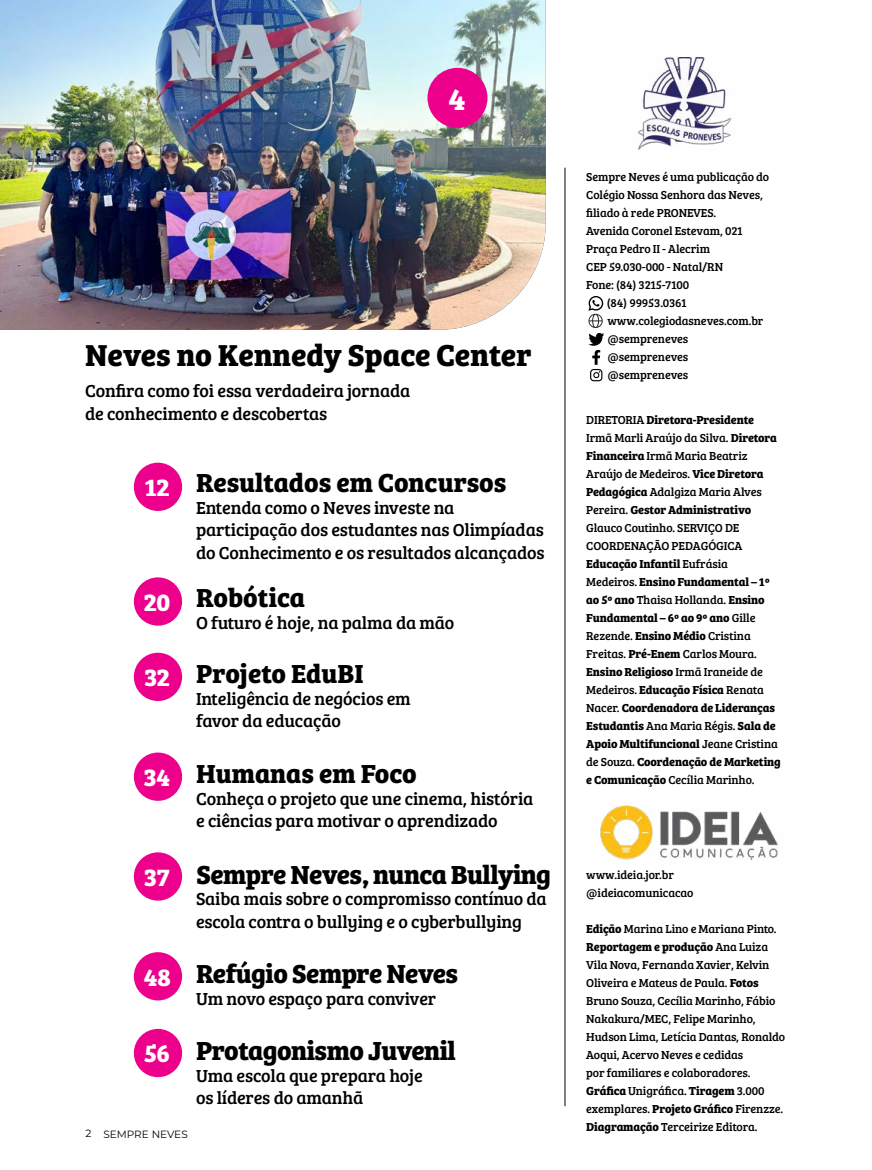
<style>
.page{position:relative;width:872px;height:1170px;background:#fff}
.page>*{position:absolute;margin:0;border:0;box-sizing:border-box;transform-origin:0 0}
.t1{font:700 31.35px "Bree Serif";color:#000}
.t2{font:700 31.35px "Bree Serif";color:#fff}
.t3{font:700 27px "Bree Serif";color:#000}
.t4{font:700 27px "Bree Serif";letter-spacing:-.02em;color:#000}
.t5{font:700 25.2px "Bree Serif";color:#fff}
.t6{font:18px/22.5px "Bree Serif";letter-spacing:-.01em;color:#000}
.t7{font:12px/18px "Bree Serif";letter-spacing:-.01em;color:#000}
.t8{font:10.5px "Montserrat";color:#000}
.s1{font-weight:700}
</style>
<div class="page">
<hr style="left:564px;top:168px;width:1px;height:938px;background:#000">
<img style="left:638px;top:57px;width:94px;height:93px">
<img style="left:600px;top:805px;width:178px;height:55px">
<img style="left:0;top:0;width:546px;height:330px">
<div style="left:427px;top:68px;width:60px;height:60px;background:#ec008c;border-radius:50%"></div>
<div style="left:134px;top:462px;width:48px;height:49px;background:#ec008c;border-radius:50%"></div>
<div style="left:134px;top:652px;width:48px;height:49px;background:#ec008c;border-radius:50%"></div>
<div style="left:134px;top:577px;width:48px;height:48px;background:#ec008c;border-radius:50%"></div>
<div style="left:134px;top:752px;width:48px;height:48px;background:#ec008c;border-radius:50%"></div>
<div style="left:134px;top:852px;width:48px;height:48px;background:#ec008c;border-radius:50%"></div>
<div style="left:134px;top:952px;width:48px;height:48px;background:#ec008c;border-radius:50%"></div>
<div style="left:134px;top:1028px;width:48px;height:49px;background:#ec008c;border-radius:50%"></div>
<svg style="left:588px;top:296px;width:16px;height:85px"></svg>
<h1 class="t2" style="left:448px;top:74px;width:19px">4</h1>
<h1 class="t1" style="left:85px;top:330px;width:448px">Neves no Kennedy Space Center</h1>
<h3 class="t6" style="left:85px;top:378px;width:327px">Confira como foi essa verdadeira jornada de conhecimento e descobertas</h3>
<h2 class="t3" style="left:145px;top:461px;width:363px"><sub>12</sub> Resultados em Concursos</h2>
<h3 class="t6" style="left:196px;top:495px;width:350px">Entenda como o Neves investe na participação dos estudantes nas Olimpíadas do Conhecimento e os resultados alcançados</h3>
<h2 class="t3" style="left:144px;top:576px;width:163px"><sub>20</sub> Robótica</h2>
<h3 class="t6" style="left:196px;top:610px;width:260px">O futuro é hoje, na palma da mão</h3>
<h2 class="t3" style="left:144px;top:652px;width:221px"><sub>32</sub> Projeto EduBI</h2>
<h3 class="t6" style="left:196px;top:686px;width:216px">Inteligência de negócios em favor da educação</h3>
<h2 class="t3" style="left:144px;top:752px;width:274px"><sub>34</sub> Humanas em Foco</h2>
<h3 class="t6" style="left:196px;top:786px;width:339px">Conheça o projeto que une cinema, história e ciências para motivar o aprendizado</h3>
<h3 class="t5" style="left:144px;top:857px;width:27px">37</h3>
<h3 class="t5" style="left:143px;top:957px;width:29px">48</h3>
<h2 class="t4" style="left:196px;top:853px;width:357px">Sempre Neves, nunca Bullying</h2>
<h3 class="t6" style="left:196px;top:886px;width:352px">Saiba mais sobre o compromisso contínuo da escola contra o bullying e o cyberbullying</h3>
<h2 class="t4" style="left:196px;top:952px;width:264px">Refúgio Sempre Neves</h2>
<h3 class="t6" style="left:196px;top:986px;width:242px">Um novo espaço para conviver</h3>
<h3 class="t5" style="left:144px;top:1033px;width:27px">56</h3>
<h2 class="t4" style="left:196px;top:1029px;width:261px">Protagonismo Juvenil</h2>
<h3 class="t6" style="left:196px;top:1063px;width:228px">Uma escola que prepara hoje os líderes do amanhã</h3>
<p class="t8" style="left:85px;top:1126px;width:104px">2 SEMPRE NEVES</p>
<p class="t7" style="left:586px;top:167px;width:184px">Sempre Neves é uma publicação do</p>
<p class="t7" style="left:586px;top:185px;width:178px">Colégio Nossa Senhora das Neves,</p>
<p class="t7" style="left:586px;top:203px;width:132px">filiado à rede PRONEVES.</p>
<p class="t7" style="left:586px;top:221px;width:158px">Avenida Coronel Estevam, 021</p>
<p class="t7" style="left:586px;top:239px;width:125px">Praça Pedro II - Alecrim</p>
<p class="t7" style="left:586px;top:257px;width:138px">CEP 59.030-000 - Natal/RN</p>
<p class="t7" style="left:586px;top:275px;width:104px">Fone: (84) 3215-7100</p>
<p class="t7" style="left:607px;top:293px;width:81px">(84) 99953.0361</p>
<p class="t7" style="left:607px;top:311px;width:157px">www.colegiodasneves.com.br</p>
<p class="t7" style="left:607px;top:329px;width:82px">@sempreneves</p>
<p class="t7" style="left:607px;top:347px;width:82px">@sempreneves</p>
<p class="t7" style="left:607px;top:365px;width:82px">@sempreneves</p>
<p class="t7" style="left:586px;top:409px;width:196px">DIRETORIA <span class="s1">Diretora-Presidente<br></span>Irmã Marli Araújo da Silva. <span class="s1">Diretora<br>Financeira</span> Irmã Maria Beatriz<br>Araújo de Medeiros. <span class="s1">Vice Diretora<br>Pedagógica</span> Adalgiza Maria Alves<br>Pereira. <span class="s1">Gestor Administrativo<br></span>Glauco Coutinho. SERVIÇO DE<br>COORDENAÇÃO PEDAGÓGICA<br><span class="s1">Educação Infantil</span> Eufrásia<br>Medeiros. <span class="s1">Ensino Fundamental – 1º ao 5º ano</span> Thaisa Hollanda. <span class="s1">Ensino<br>Fundamental – 6º ao 9º ano</span> Gille<br>Rezende. <span class="s1">Ensino Médio</span> Cristina<br>Freitas. <span class="s1">Pré-Enem</span> Carlos Moura.<br><span class="s1">Ensino Religioso</span> Irmã Iraneide de<br>Medeiros. <span class="s1">Educação Física</span> Renata<br>Nacer. <span class="s1">Coordenadora de Lideranças<br>Estudantis</span> Ana Maria Régis. <span class="s1">Sala de<br>Apoio Multifuncional</span> Jeane Cristina de Souza. <span class="s1">Coordenação de Marketing e Comunicação</span> Cecília Marinho.</p>
<p class="t7" style="left:586px;top:865px;width:109px">www.ideia.jor.br @ideiacomunicacao</p>
<p class="t7" style="left:586px;top:919px;width:200px"><span class="s1">Edição</span> Marina Lino e Mariana Pinto.<br><span class="s1">Reportagem e produção</span> Ana Luiza Vila Nova, Fernanda Xavier, Kelvin Oliveira e Mateus de Paula. <span class="s1">Fotos </span>Bruno Souza, Cecília Marinho, Fábio Nakakura/MEC, Felipe Marinho, Hudson Lima, Letícia Dantas, Ronaldo Aoqui, Acervo Neves e cedidas<br>por familiares e colaboradores.<br><span class="s1">Gráfica</span> Unigráfica. <span class="s1">Tiragem</span> 3.000 exemplares. <span class="s1">Projeto Gráfico</span> Firenzze.<br><span class="s1">Diagramação</span> Terceirize Editora.</p>
</div>
